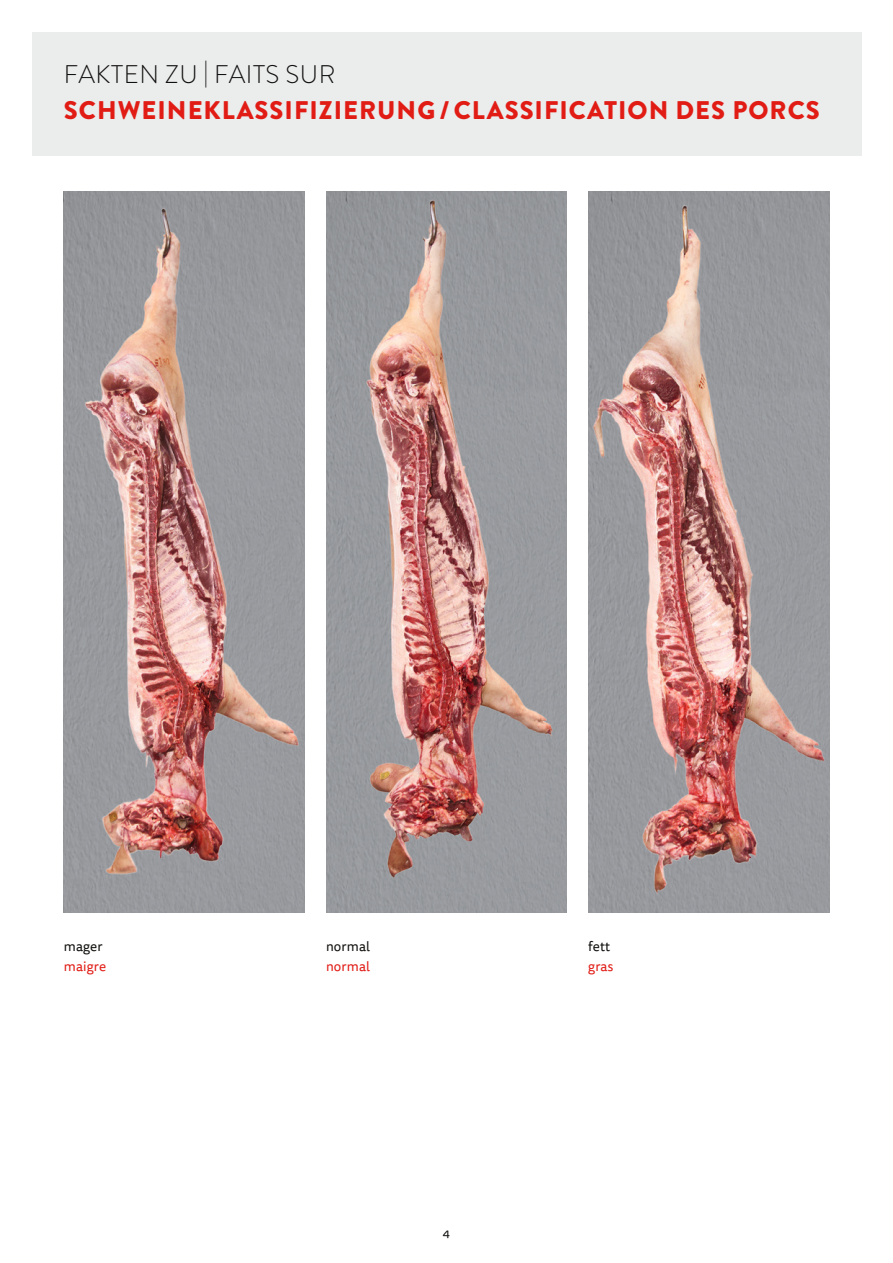
<style>
.page{position:relative;width:893px;height:1263px;background:#fff}
.page>*{position:absolute;margin:0;border:0;box-sizing:border-box;transform-origin:0 0}
.t1{font:900 25.5px "Brandon Grotesque";letter-spacing:.04em;color:#e11c15}
.t2{font:300 25.5px "Brandon Grotesque";letter-spacing:.02em;color:#11110f}
.t3{font:13.5px "Tisa Sans Pro";letter-spacing:.01em;color:#e11c15}
.t4{font:13.5px "Tisa Sans Pro";letter-spacing:.01em;color:#11110f}
.t5{font:12px "Tisa Sans Pro";color:#11110f}
</style>
<div class="page">
<div style="left:32px;top:32px;width:829px;height:123px;background:#ebecec"></div>
<img style="left:64px;top:191px;width:241px;height:721px">
<img style="left:326px;top:191px;width:241px;height:721px">
<img style="left:588px;top:191px;width:241px;height:721px">
<p class="t2" style="left:64px;top:57px;width:273px">FAKTEN ZU | FAITS SUR</p>
<p class="t1" style="left:64px;top:92px;width:757px">SCHWEINEKLASSIFIZIERUNG / CLASSIFICATION DES PORCS</p>
<p class="t4" style="left:64px;top:937px;width:40px">mager</p>
<p class="t3" style="left:64px;top:957px;width:44px">maigre</p>
<p class="t4" style="left:326px;top:937px;width:46px">normal</p>
<p class="t3" style="left:326px;top:957px;width:46px">normal</p>
<p class="t5" style="left:443px;top:1225px;width:9px">4</p>
<p class="t4" style="left:588px;top:937px;width:24px">fett</p>
<p class="t3" style="left:588px;top:957px;width:27px">gras</p>
</div>
